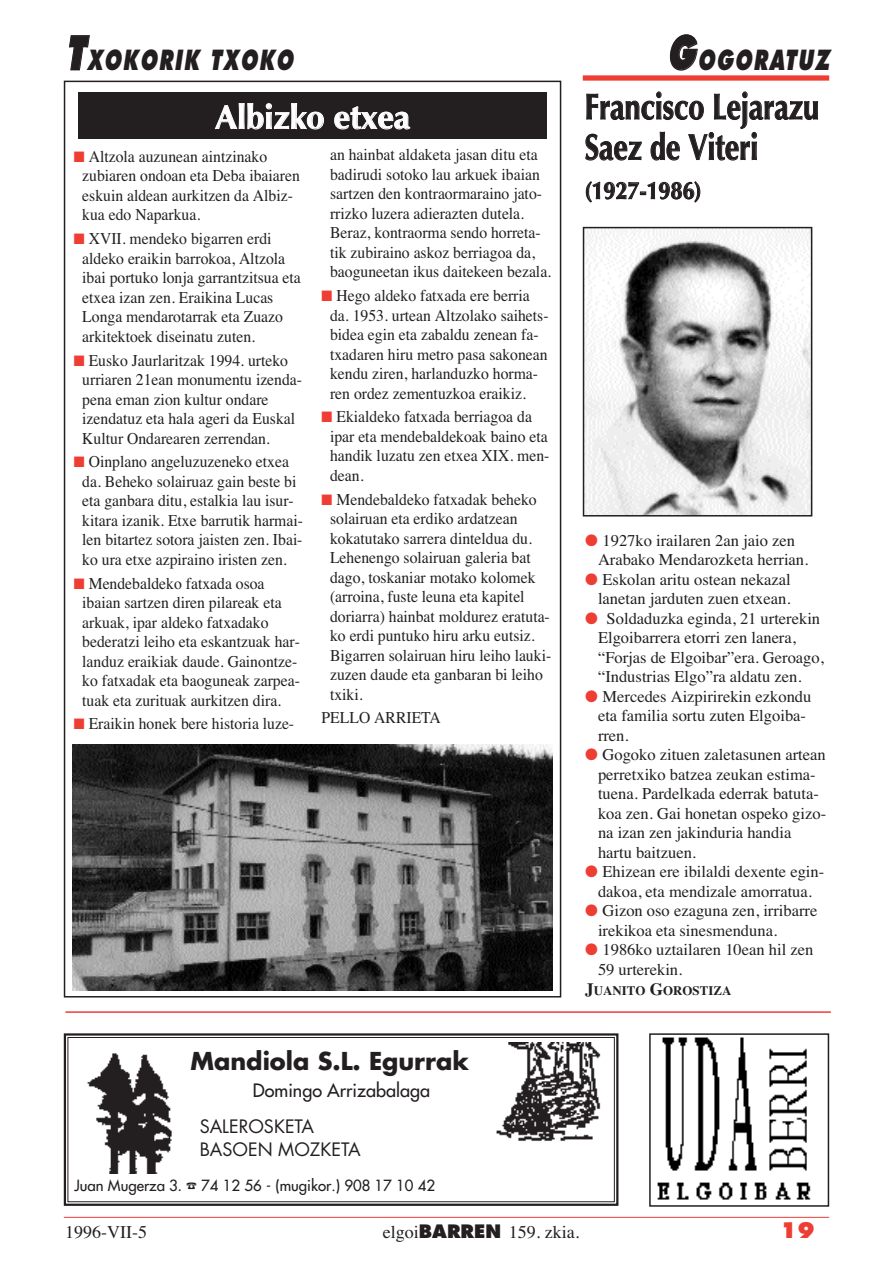
<style>
.page{position:relative;width:893px;height:1263px;background:#fff}
.page>*{position:absolute;margin:0;border:0;box-sizing:border-box;transform-origin:0 0}
.t1{font:700 36px/40.5px "Optima";color:#231f20;scale:.8 1}
.t2{font:700 33px "Optima";letter-spacing:-.005em;color:#fff}
.t3{font:italic 800 27px "Futura";letter-spacing:.085em;color:#231f20;scale:.7 1}
.t4{font:700 24px "Futura";color:#231f20}
.t5{font:700 24px "Optima";color:#231f20;scale:.9 1}
.t6{font:800 21px "Futura";color:#ee3e34}
.t7{font:18px "Times";color:#231f20}
.t8{font:18px/23.7px "Futura";color:#231f20}
.t9{font:18px "Futura";color:#231f20}
.t10{font:16.5px/19.5px "Times";color:#231f20;scale:.95 1}
.t11{font:16.5px/19.5px "Times";color:#231f20}
.t12{font:15px "Futura";color:#231f20}
.t13{font:700 12.9px "Times";color:#231f20}
.s1{font-size:45px}
.s2{color:#ee3e34}
.s3{font-family:"Helvetica"}
.s4{font-size:17.25px}
.s5{font-family:"Futura";font-weight:800}
</style>
<div class="page">
<hr style="left:64px;top:1217px;width:765px;height:1px;background:#ee3e34">
<hr style="left:65px;top:1011px;width:766px;height:2px;background:#ee3e34">
<img style="left:586px;top:230px;width:223px;height:283px">
<div style="left:583px;top:227px;width:229px;height:289px;border:2px solid #231f20"></div>
<div style="left:583px;top:75px;width:246px;height:6px;background:#ee3e34"></div>
<div style="left:78px;top:92px;width:469px;height:47px;background:#231f20"></div>
<div style="left:64px;top:1033px;width:554px;height:173px;border:2px solid #231f20"></div>
<div style="left:68px;top:1037px;width:547px;height:165px;border:1px solid #231f20"></div>
<img style="left:87px;top:1053px;width:85px;height:121px">
<img style="left:496px;top:1042px;width:105px;height:99px">
<img style="left:657px;top:1037px;width:154px;height:163px">
<div style="left:649px;top:1033px;width:180px;height:174px;border:2px solid #231f20"></div>
<img style="left:72px;top:744px;width:481px;height:247px">
<h3 class="t3" style="left:66px;top:49px;width:332px"><span class="s1">T</span>XOKORIK TXOKO</h3>
<h2 class="t2" style="left:215px;top:104px;width:197px">Albizko etxea</h2>
<p class="t10" style="left:82px;top:147px;width:231px;text-indent:-9px"><span class="s2">■</span> Altzola auzunean aintzinako zubiaren ondoan eta Deba ibaiaren eskuin aldean aurkitzen da Albiz&shy;kua edo Naparkua.</p>
<p class="t10" style="left:82px;top:229px;width:232px;text-indent:-9px"><span class="s2">■</span> XVII. mendeko bigarren erdi aldeko eraikin barrokoa, Altzola ibai portuko lonja garrantzitsua eta etxea izan zen. Eraikina Lucas<br>Longa mendarotarrak eta Zuazo arkitektoek diseinatu zuten.</p>
<p class="t10" style="left:82px;top:350px;width:233px;text-indent:-9px"><span class="s2">■</span> Eusko Jaurlaritzak 1994. urteko urriaren 21ean monumentu izenda&shy;pena eman zion kultur ondare izendatuz eta hala ageri da Euskal<br>Kultur Ondarearen zerrendan.</p>
<p class="t10" style="left:82px;top:452px;width:234px;text-indent:-9px"><span class="s2">■</span> Oinplano angeluzuzeneko etxea da. Beheko solairuaz gain beste bi eta ganbara ditu, estalkia lau isur&shy;kitara izanik. Etxe barrutik harmai&shy;len bitartez sotora jaisten zen. Ibai&shy;ko ura etxe azpiraino iristen zen.</p>
<p class="t10" style="left:82px;top:573px;width:231px;text-indent:-9px"><span class="s2">■</span> Mendebaldeko fatxada osoa ibaian sartzen diren pilareak eta arkuak, ipar aldeko fatxadako bederatzi leiho eta eskantzuak har&shy;landuz eraikiak daude. Gainontze&shy;ko fatxadak eta baoguneak zarpea&shy;tuak eta zurituak aurkitzen dira.</p>
<p class="t10" style="left:74px;top:714px;width:233px"><span class="s2">■</span> Eraikin honek bere historia luze-</p>
<p class="t10" style="left:330px;top:145px;width:234px">an hainbat aldaketa jasan ditu eta badirudi sotoko lau arkuek ibaian sartzen den kontraormaraino jato&shy;rrizko luzera adierazten dutela.<br>Beraz, kontraorma sendo horreta&shy;tik zubiraino askoz berriagoa da, baoguneetan ikus daitekeen bezala.</p>
<p class="t10" style="left:330px;top:286px;width:232px;text-indent:-9px"><span class="s2">■</span> Hego aldeko fatxada ere berria da. 1953. urtean Altzolako saihets&shy;bidea egin eta zabaldu zenean fa&shy;txadaren hiru metro pasa sakonean kendu ziren, harlanduzko horma&shy;ren ordez zementuzkoa eraikiz.</p>
<p class="t10" style="left:330px;top:407px;width:232px;text-indent:-9px"><span class="s2">■</span> Ekialdeko fatxada berriagoa da ipar eta mendebaldekoak baino eta handik luzatu zen etxea XIX. men&shy;dean.</p>
<p class="t10" style="left:330px;top:489px;width:234px;text-indent:-9px"><span class="s2">■</span> Mendebaldeko fatxadak beheko solairuan eta erdiko ardatzean kokatutako sarrera dinteldua du.<br>Lehenengo solairuan galeria bat dago, toskaniar motako kolomek (arroina, fuste leuna eta kapitel doriarra) hainbat moldurez eratuta&shy;ko erdi puntuko hiru arku eutsiz.<br>Bigarren solairuan hiru leiho lauki&shy;zuzen daude eta ganbaran bi leiho txiki.</p>
<p class="t10" style="left:322px;top:708px;width:127px">PELLO ARRIETA</p>
<h3 class="t4" style="left:190px;top:1050px;width:280px">Mandiola S.L. Egurrak</h3>
<p class="t9" style="left:253px;top:1081px;width:179px">Domingo Arrizabalaga</p>
<p class="t8" style="left:200px;top:1115px;width:162px">SALEROSKETA<br>BASOEN MOZKETA</p>
<p class="t12" style="left:74px;top:1178px;width:362px">Juan Mugerza 3<span class="s3">.</span> ☎ 74 12 56 - (mugikor.) 908 17 10 42</p>
<h3 class="t3" style="left:667px;top:48px;width:232px"><span class="s1">G</span>OGORATUZ</h3>
<h1 class="t1" style="left:585px;top:90px;width:295px">Francisco Lejarazu<br>Saez de Viteri</h1>
<h3 class="t5" style="left:585px;top:181px;width:131px">(1927-1986)</h3>
<p class="t11" style="left:598px;top:530px;width:212px;text-indent:-13px"><span class="s2">●</span> 1927ko irailaren 2an jaio zen<br>Arabako Mendarozketa herrian.</p>
<p class="t11" style="left:585px;top:569px;width:207px;text-align:right"><span class="s2">●</span> Eskolan aritu ostean nekazal lanetan jarduten zuen etxean.</p>
<p class="t11" style="left:598px;top:608px;width:227px;text-indent:-13px"><span class="s2">●</span> Soldaduzka eginda, 21 urterekin Elgoibarrera etorri zen lanera, “Forjas de Elgoibar”era. Geroago, “Industrias Elgo”ra aldatu zen.</p>
<p class="t11" style="left:598px;top:686px;width:215px;text-indent:-13px"><span class="s2">●</span> Mercedes Aizpirirekin ezkondu eta familia sortu zuten Elgoiba&shy;rren.</p>
<p class="t11" style="left:598px;top:745px;width:230px;text-indent:-13px"><span class="s2">●</span> Gogoko zituen zaletasunen artean perretxiko batzea zeukan estima&shy;tuena. Pardelkada ederrak batuta&shy;koa zen. Gai honetan ospeko gizo&shy;na izan zen jakinduria handia hartu baitzuen.</p>
<p class="t11" style="left:585px;top:862px;width:241px;text-align:center"><span class="s2">●</span> Ehizean ere ibilaldi dexente egin&shy;dakoa, eta mendizale amorratua.</p>
<p class="t11" style="left:598px;top:901px;width:221px;text-indent:-13px"><span class="s2">●</span> Gizon oso ezaguna zen, irribarre irekikoa eta sinesmenduna.</p>
<p class="t11" style="left:598px;top:940px;width:217px;text-indent:-13px"><span class="s2">●</span> 1986ko uztailaren 10ean hil zen<br>59 urterekin.</p>
<p class="t13" style="left:585px;top:983px;width:148px"><span class="s4">J</span>UANITO <span class="s4">G</span>OROSTIZA</p>
<p class="t7" style="left:65px;top:1221px;width:83px">1996-VII-5</p>
<p class="t7" style="left:383px;top:1221px;width:198px">elgoi<span class="s5">BARREN</span> 159. zkia.</p>
<p class="t6" style="left:780px;top:1221px;width:36px">19</p>
</div>
